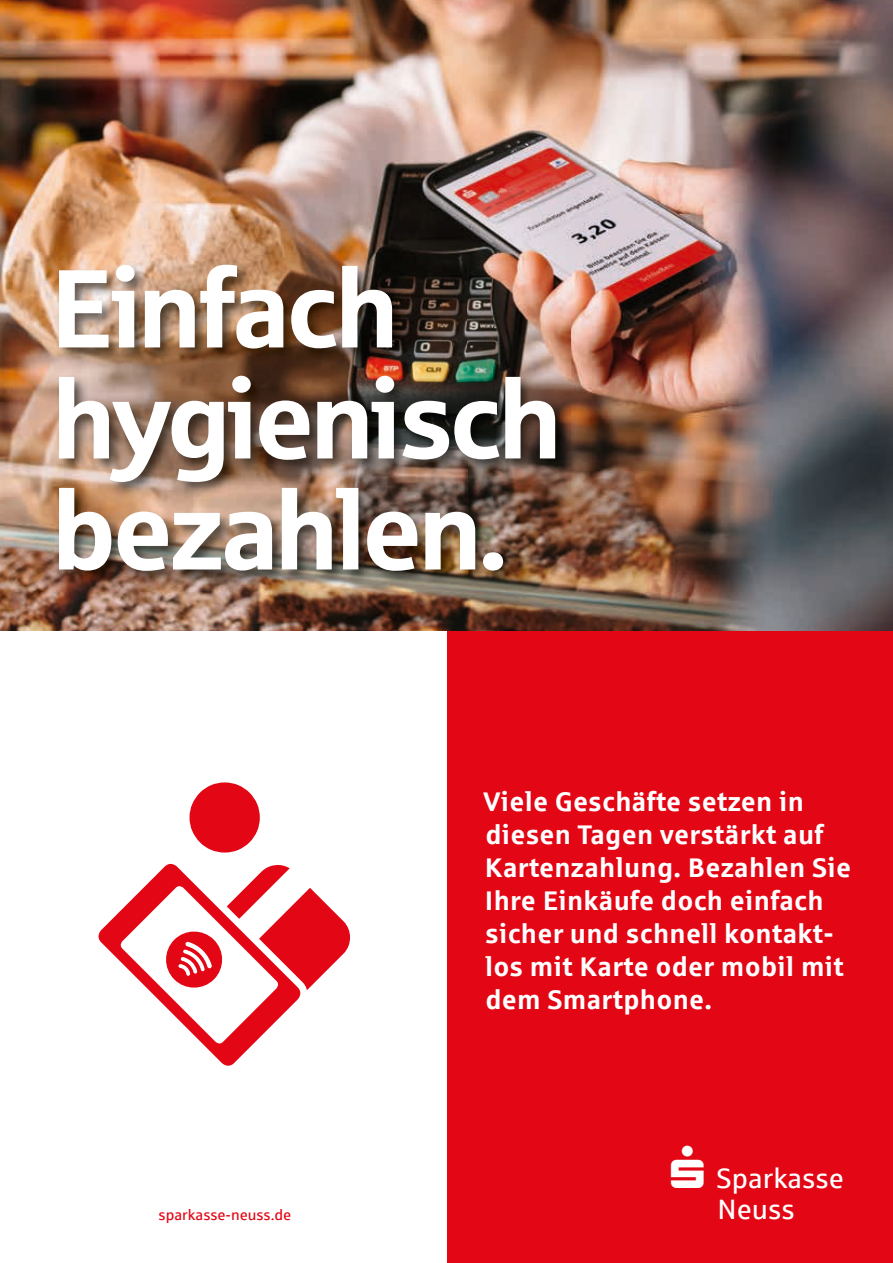
<style>
.page{position:relative;width:893px;height:1263px;background:#fff}
.page>*{position:absolute;margin:0;border:0;box-sizing:border-box;transform-origin:0 0}
.t1{font:111px/111px "Sparkasse Head";letter-spacing:-.01em;color:#fff}
.t2{font:28.05px/31.7px "Sparkasse Rg";color:#fff}
.t3{font:700 27px/33px "Sparkasse Rg";letter-spacing:.01em;color:#fff}
.t4{font:15px "Sparkasse Rg";color:#e30614}
</style>
<div class="page">
<img style="left:0;top:0;width:893px;height:631px">
<div style="left:446px;top:631px;width:447px;height:632px;background:#e30614"></div>
<img style="left:56px;top:262px;width:514px;height:324px">
<svg style="left:190px;top:782px;width:70px;height:70px"></svg>
<svg style="left:99px;top:863px;width:251px;height:203px"></svg>
<h1 class="t1" style="left:53px;top:249px;width:509px">Einfach hygienisch bezahlen.</h1>
<p class="t4" style="left:159px;top:1206px;width:134px">sparkasse-neuss.de</p>
<p class="t3" style="left:483px;top:784px;width:370px">Viele Geschäfte setzen in diesen Tagen verstärkt auf<br>Kartenzahlung. Bezahlen Sie<br>Ihre Einkäufe doch einfach sicher und schnell kontakt&shy;los mit Karte oder mobil mit dem Smartphone.</p>
<p class="t2" style="left:717px;top:1161px;width:129px">Sparkasse<br>Neuss</p>
</div>
